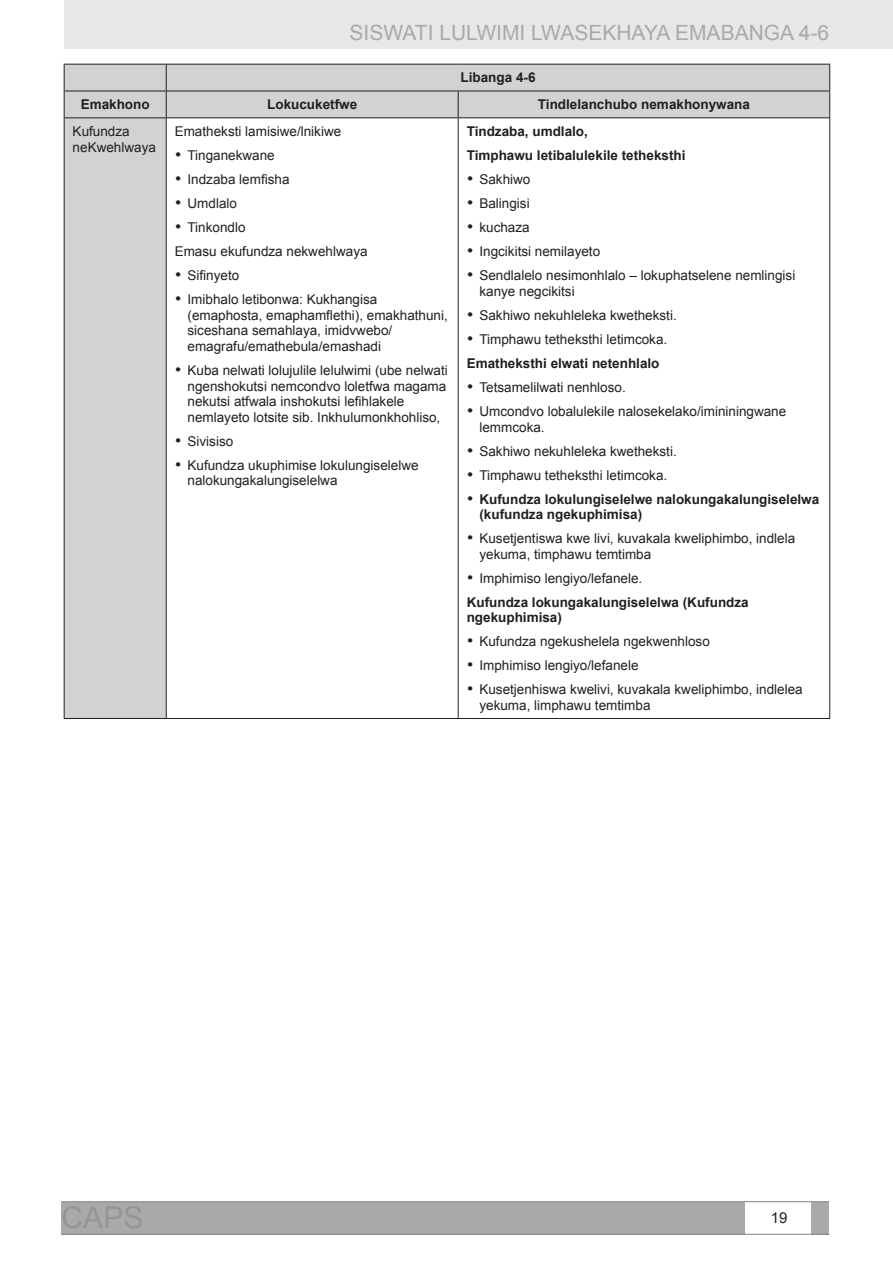
<style>
.page{position:relative;width:893px;height:1263px;background:#fff}
.page>*{position:absolute;margin:0;border:0;box-sizing:border-box;transform-origin:0 0}
.t1{font:21px "Arial";color:#a7a9ab}
.t2{font:15px "Arial";color:#221f1f}
.t3{font:13.5px/15.6px "Arial";color:#221f1f}
.t4{font:700 13.5px/24px "Arial";color:#221f1f}
.s1{font-weight:700}
.s2{font-weight:400}
</style>
<div class="page">
<div style="left:64px;top:0;width:829px;height:49px;background:#e6e7e8"></div>
<div style="left:62px;top:1202px;width:683px;height:32px;background:#a7a9ab"></div>
<div style="left:812px;top:1202px;width:17px;height:32px;background:#a7a9ab"></div>
<hr style="left:62px;top:1234px;width:767px;height:1px;background:#808284">
<hr style="left:62px;top:1201px;width:767px;height:1px;background:#808284">
<svg style="left:65px;top:65px;width:764px;height:653px"></svg>
<hr style="left:64px;top:718px;width:102px;height:1px;background:#221f1f">
<hr style="left:166px;top:718px;width:292px;height:1px;background:#221f1f">
<hr style="left:458px;top:718px;width:372px;height:1px;background:#221f1f">
<hr style="left:64px;top:91px;width:102px;height:1px;background:#221f1f">
<hr style="left:166px;top:91px;width:292px;height:1px;background:#221f1f">
<hr style="left:458px;top:91px;width:372px;height:1px;background:#221f1f">
<hr style="left:64px;top:117px;width:102px;height:1px;background:#221f1f">
<hr style="left:166px;top:117px;width:292px;height:1px;background:#221f1f">
<hr style="left:166px;top:118px;width:1px;height:600px;background:#221f1f">
<hr style="left:458px;top:117px;width:372px;height:1px;background:#221f1f">
<hr style="left:458px;top:118px;width:1px;height:600px;background:#221f1f">
<svg style="left:166px;top:65px;width:1px;height:52px"></svg>
<svg style="left:458px;top:91px;width:1px;height:26px"></svg>
<hr style="left:64px;top:64px;width:102px;height:1px;background:#221f1f">
<hr style="left:166px;top:64px;width:292px;height:1px;background:#221f1f">
<hr style="left:458px;top:64px;width:372px;height:1px;background:#221f1f">
<svg style="left:64px;top:65px;width:1px;height:52px"></svg>
<svg style="left:829px;top:65px;width:1px;height:52px"></svg>
<hr style="left:64px;top:118px;width:1px;height:600px;background:#221f1f">
<hr style="left:829px;top:118px;width:1px;height:600px;background:#221f1f">
<h1 class="t1" style="left:350px;top:21px;width:481px">SISWATI LULWIMI LWASEKHAYA EMABANGA 4-6</h1>
<p class="t4" style="left:460px;top:67px;width:77px">Libanga 4-6</p>
<p class="t4" style="left:81px;top:94px;width:71px">Emakhono</p>
<p class="t4" style="left:267px;top:94px;width:92px">Lokucuketfwe</p>
<p class="t4" style="left:538px;top:94px;width:214px">Tindlelanchubo nemakhonywana</p>
<p class="t3" style="left:73px;top:124px;width:85px">Kufundza neKwehlwaya</p>
<p class="t3" style="left:175px;top:125px;width:168px">Ematheksti lamisiwe/lnikiwe</p>
<p class="t3" style="left:175px;top:149px;width:102px">• Tinganekwane</p>
<p class="t3" style="left:175px;top:172px;width:116px">• Indzaba lemfisha</p>
<p class="t3" style="left:175px;top:197px;width:64px">• Umdlalo</p>
<p class="t3" style="left:175px;top:217px;width:194px;line-height:24px">• Tinkondlo<br>Emasu ekufundza nekwehlwaya</p>
<p class="t3" style="left:175px;top:268px;width:66px">• Sifinyeto</p>
<p class="t3" style="left:187px;top:293px;width:262px;text-indent:-13px">• Imibhalo letibonwa: Kukhangisa (emaphosta, emaphamflethi), emakhathuni, siceshana semahlaya, imidvwebo/ emagrafu/emathebula/emashadi</p>
<p class="t3" style="left:187px;top:363px;width:262px;text-indent:-13px">• Kuba nelwati lolujulile lelulwimi (ube nelwati ngenshokutsi nemcondvo loletfwa magama nekutsi atfwala inshokutsi lefihlakele nemlayeto lotsite sib. Inkhulumonkhohliso,</p>
<p class="t3" style="left:175px;top:434px;width:60px">• Sivisiso</p>
<p class="t3" style="left:187px;top:457px;width:233px;text-indent:-13px">• Kufundza ukuphimise lokulungiselelwe nalokungakalungiselelwa</p>
<p class="t4" style="left:467px;top:121px;width:220px">Tindzaba, umdlalo,<br>Timphawu letibalulekile tetheksthi</p>
<p class="t3" style="left:467px;top:173px;width:65px">• Sakhiwo</p>
<p class="t3" style="left:467px;top:197px;width:65px">• Balingisi</p>
<p class="t3" style="left:467px;top:220px;width:65px">• kuchaza</p>
<p class="t3" style="left:467px;top:245px;width:135px">• Ingcikitsi nemilayeto</p>
<p class="t3" style="left:479px;top:269px;width:317px;text-indent:-13px">• Sendlalelo nesimonhlalo – lokuphatselene nemlingisi kanye negcikitsi</p>
<p class="t3" style="left:467px;top:307px;width:212px">• Sakhiwo nekuhleleka kwetheksti.</p>
<p class="t3" style="left:467px;top:327px;width:202px;line-height:24px">• Timphawu tetheksthi letimcoka.<br><span class="s1">Ematheksthi elwati netenhlalo</span></p>
<p class="t3" style="left:467px;top:380px;width:161px">• Tetsamelilwati nenhloso.</p>
<p class="t3" style="left:479px;top:405px;width:308px;text-indent:-13px">• Umcondvo lobalulekile nalosekelako/imininingwane lemmcoka.</p>
<p class="t3" style="left:467px;top:443px;width:212px">• Sakhiwo nekuhleleka kwetheksti.</p>
<p class="t3" style="left:467px;top:467px;width:202px">• Timphawu tetheksthi letimcoka.</p>
<p class="t4" style="left:479px;top:492px;width:341px;line-height:15.6px;text-indent:-13px">• Kufundza lokulungiselelwe nalokungakalungiselelwa (kufundza ngekuphimisa)</p>
<p class="t3" style="left:479px;top:532px;width:317px;text-indent:-13px">• Kusetjentiswa kwe livi, kuvakala kweliphimbo, indlela yekuma, timphawu temtimba</p>
<p class="t4" style="left:467px;top:567px;width:284px">• <span class="s2">Imphimiso lengiyo/lefanele.<br></span>Kufundza lokungakalungiselelwa (Kufundza</p>
<p class="t4" style="left:467px;top:607px;width:97px">ngekuphimisa)</p>
<p class="t3" style="left:467px;top:634px;width:245px">• Kufundza ngekushelela ngekwenhloso</p>
<p class="t3" style="left:467px;top:659px;width:173px">• Imphimiso lengiyo/lefanele</p>
<p class="t3" style="left:479px;top:683px;width:325px;text-indent:-13px">• Kusetjenhiswa kwelivi, kuvakala kweliphimbo, indlelea yekuma, limphawu temtimba</p>
<p class="t2" style="left:771px;top:1208px;width:18px">19</p>
</div>
